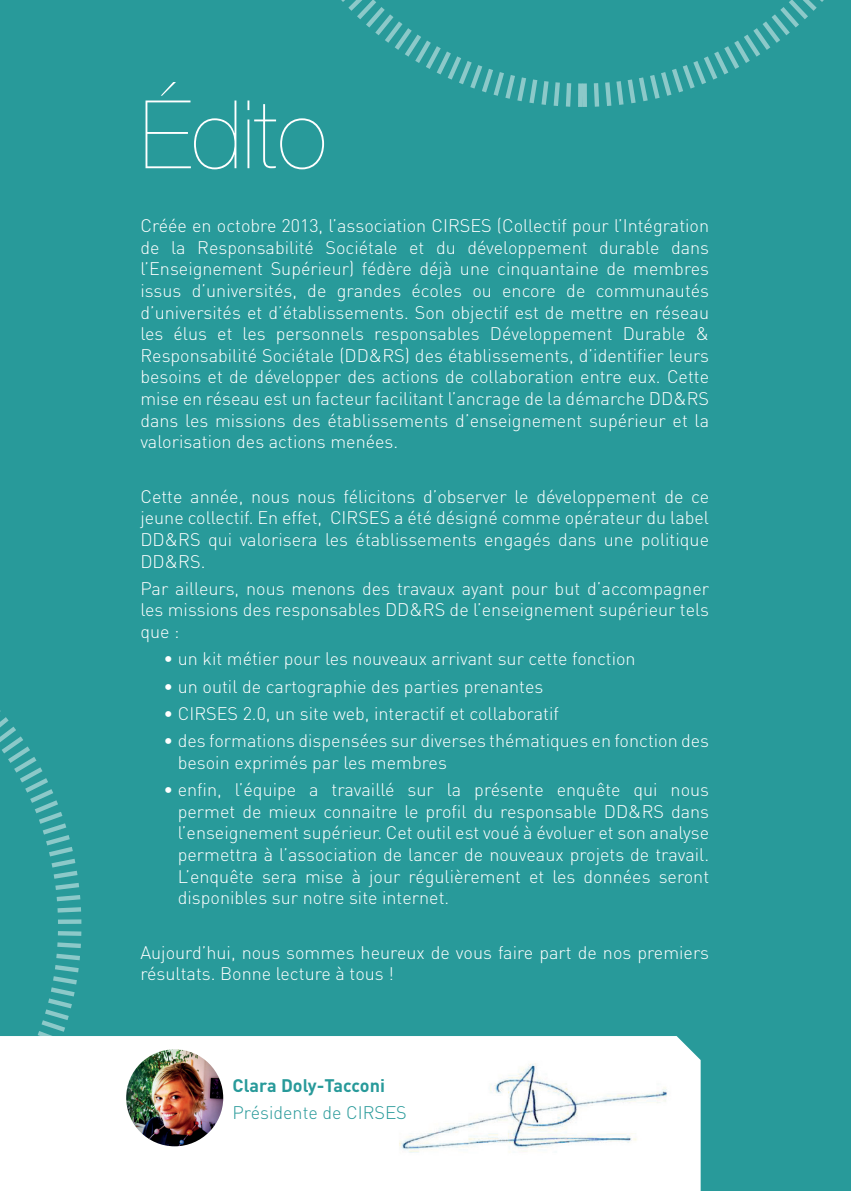
<style>
.page{position:relative;width:851px;height:1191px;background:#fff}
.page>*{position:absolute;margin:0;border:0;box-sizing:border-box;transform-origin:0 0}
.t1{font:200 94.8px "Helvetica Neue LT Std";color:#fff}
.t2{font:300 18px/21.6px "DIN Pro";color:#fff;text-align:justify}
.t3{font:300 18px "DIN Pro";color:#289a9a}
.t4{font:700 18px "DIN Pro";color:#289a9a}
</style>
<div class="page">
<div style="left:0;top:0;width:850px;height:1191px;background:#289a9a"></div>
<svg style="left:0;top:710px;width:82px;height:326px"></svg>
<svg style="left:341px;top:0;width:483px;height:107px"></svg>
<div style="left:0;top:1036px;width:700px;height:155px;background:#fff"></div>
<img style="left:392px;top:1058px;width:294px;height:117px">
<img style="left:126px;top:1049px;width:97px;height:97px;border-radius:48px">
<h1 class="t1" style="left:140px;top:80px;width:188px">Édito</h1>
<p class="t2" style="left:140px;top:214px;width:570px">Créée en octobre 2013, l’association CIRSES (Collectif pour l’Intégration de la Responsabilité Sociétale et du développement durable dans l’Enseignement Supérieur) fédère déjà une cinquantaine de membres issus d’universités, de grandes écoles ou encore de communautés d’universités et d’établissements. Son objectif est de mettre en réseau les élus et les personnels responsables Développement Durable &amp; Responsabilité Sociétale (DD&amp;RS) des établissements, d’identifier leurs besoins et de développer des actions de collaboration entre eux. Cette mise en réseau est un facteur facilitant l’ancrage de la démarche DD&amp;RS dans les missions des établissements d’enseignement supérieur et la valorisation des actions menées.</p>
<p class="t2" style="left:140px;top:485px;width:570px">Cette année, nous nous félicitons d’observer le développement de ce jeune collectif. En effet, CIRSES a été désigné comme opérateur du label DD&amp;RS qui valorisera les établissements engagés dans une politique DD&amp;RS.</p>
<p class="t2" style="left:140px;top:577px;width:570px">Par ailleurs, nous menons des travaux ayant pour but d’accompagner les missions des responsables DD&amp;RS de l’enseignement supérieur tels que :</p>
<p class="t2" style="left:163px;top:647px;width:474px">• un kit métier pour les nouveaux arrivant sur cette fonction</p>
<p class="t2" style="left:163px;top:674px;width:381px">• un outil de cartographie des parties prenantes</p>
<p class="t2" style="left:163px;top:702px;width:397px">• CIRSES 2.0, un site web, interactif et collaboratif</p>
<p class="t2" style="left:178px;top:729px;width:533px;text-indent:-14px">• des formations dispensées sur diverses thématiques en fonction des besoin exprimés par les membres</p>
<p class="t2" style="left:178px;top:778px;width:533px;text-indent:-14px">• enfin, l’équipe a travaillé sur la présente enquête qui nous permet de mieux connaitre le profil du responsable DD&amp;RS dans l’enseignement supérieur. Cet outil est voué à évoluer et son analyse permettra à l’association de lancer de nouveaux projets de travail.<br>L’enquête sera mise à jour régulièrement et les données seront disponibles sur notre site internet.</p>
<p class="t2" style="left:140px;top:940px;width:570px">Aujourd’hui, nous sommes heureux de vous faire part de nos premiers résultats. Bonne lecture à tous !</p>
<p class="t4" style="left:232px;top:1072px;width:154px">Clara Doly-Tacconi</p>
<p class="t3" style="left:232px;top:1100px;width:175px">Présidente de CIRSES</p>
</div>
